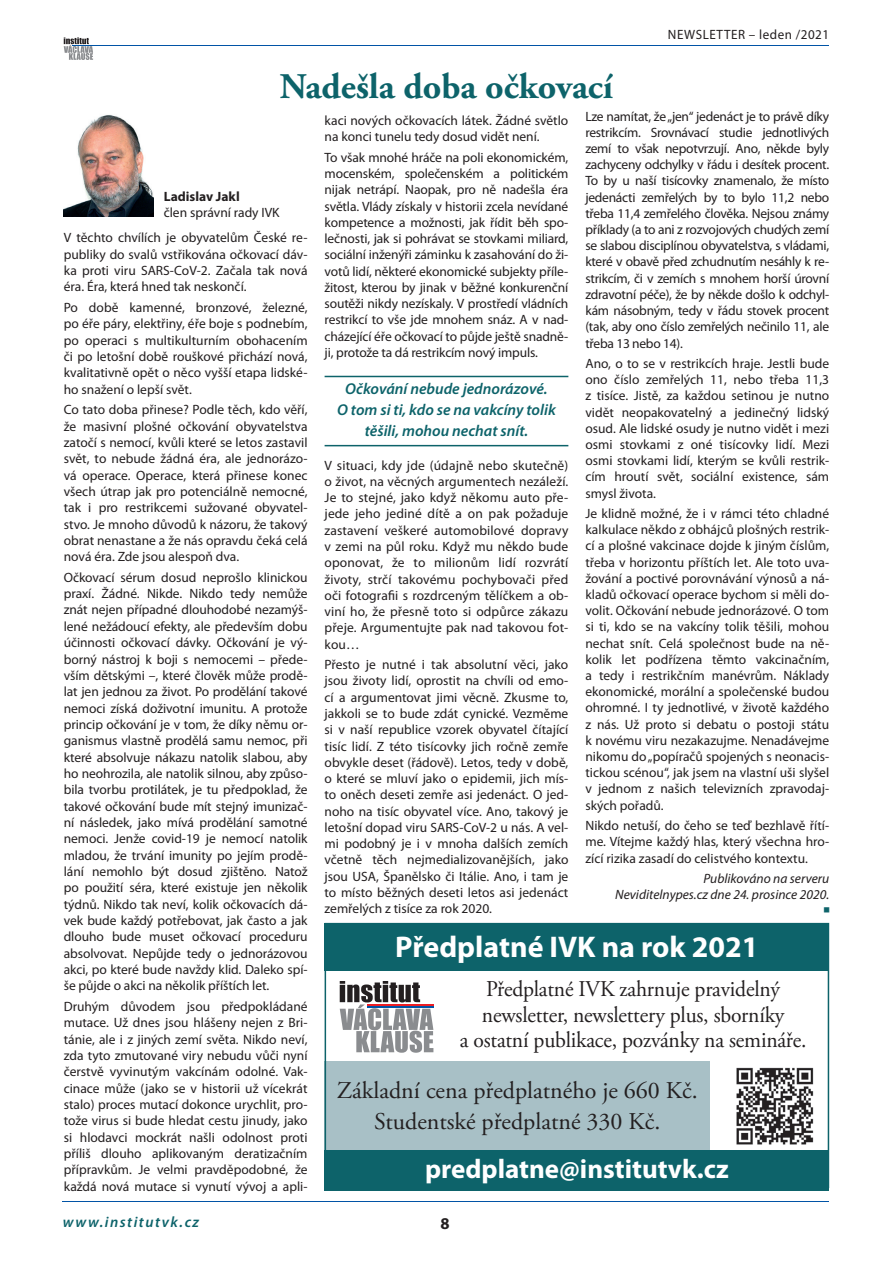
<style>
.page{position:relative;width:893px;height:1263px;background:#fff}
.page>*{position:absolute;margin:0;border:0;box-sizing:border-box;transform-origin:0 0}
.t1{font:700 36px "Adobe Garamond Pro";color:#0d636a}
.t2{font:700 30px "Myriad Pro";color:#fff}
.t3{font:700 27px "Myriad Pro";color:#fff}
.t4{font:24px/31.5px "Adobe Garamond Pro";color:#231f20;text-align:center}
.t5{font:22.5px/25.5px "Adobe Garamond Pro";letter-spacing:-.01em;color:#231f20;text-align:center;scale:.96 1}
.t6{font:700 16.5px "Myriad Pro";color:#231f20}
.t7{font:italic 600 15.75px/21px "Myriad Pro";color:#0d636a;text-align:center}
.t8{font:italic 600 15px "Myriad Pro";letter-spacing:.1em;color:#0d636a}
.t9{font:13.5px/16.2px "Myriad Pro";color:#231f20;text-align:justify}
.t10{font:italic 13.5px/16.2px "Myriad Pro";color:#231f20;text-align:right}
.t11{font:13.5px "Myriad Pro";letter-spacing:.04em;color:#231f20}
.t12{font:700 13.5px "Myriad Pro";color:#231f20}
.t13{font:7.5px "Zapf Dingbats Itc LOT";color:#0d636a}
</style>
<div class="page">
<svg style="left:64px;top:37px;width:29px;height:23px"></svg>
<hr style="left:72px;top:45px;width:242px;height:1px;background:#0154a6">
<hr style="left:149px;top:45px;width:679px;height:1px;background:#0154a6">
<hr style="left:63px;top:1201px;width:765px;height:1px;background:#0154a6">
<img style="left:64px;top:115px;width:89px;height:102px">
<div style="left:325px;top:1062px;width:385px;height:89px;background:#a8c0c6"></div>
<div style="left:325px;top:924px;width:504px;height:47px;background:#0d636a"></div>
<svg style="left:340px;top:981px;width:93px;height:72px"></svg>
<hr style="left:367px;top:1004px;width:66px;height:2px;background:#ee1d23">
<hr style="left:367px;top:1006px;width:66px;height:1px;background:#0154a6">
<img style="left:736px;top:1067px;width:78px;height:78px">
<div style="left:325px;top:1150px;width:504px;height:41px;background:#0d636a"></div>
<div style="left:325px;top:923px;width:504px;height:265px;border:2px solid #0d636a"></div>
<hr style="left:325px;top:376px;width:243px;height:1px;background:#0d636a">
<hr style="left:325px;top:445px;width:243px;height:1px;background:#0d636a">
<h1 class="t1" style="left:280px;top:66px;width:335px">Nadešla doba očkovací</h1>
<p class="t11" style="left:668px;top:27px;width:163px">NEWSLETTER – leden /2021</p>
<p class="t12" style="left:164px;top:189px;width:78px">Ladislav Jakl</p>
<p class="t9" style="left:164px;top:204px;width:117px">člen správní rady IVK</p>
<p class="t9" style="left:64px;top:230px;width:245px">V těchto chvílích je obyvatelům České re&shy;publiky do svalů vstřikována očkovací dáv&shy;ka proti viru SARS-CoV-2. Začala tak nová éra. Éra, která hned tak neskončí.</p>
<p class="t9" style="left:64px;top:299px;width:245px">Po době kamenné, bronzové, železné, po éře páry, elektřiny, éře boje s podnebím, po operaci s multikulturním obohacením či po letošní době rouškové přichází nová, kvalitativně opět o něco vyšší etapa lidské&shy;ho snažení o lepší svět.</p>
<p class="t9" style="left:64px;top:402px;width:245px">Co tato doba přinese? Podle těch, kdo věří, že masivní plošné očkování obyvatelstva zatočí s nemocí, kvůli které se letos zastavil svět, to nebude žádná éra, ale jednorázo&shy;vá operace. Operace, která přinese konec všech útrap jak pro potenciálně nemocné, tak i pro restrikcemi sužované obyvatel&shy;stvo. Je mnoho důvodů k názoru, že takový obrat nenastane a že nás opravdu čeká celá nová éra. Zde jsou alespoň dva.</p>
<p class="t9" style="left:64px;top:569px;width:245px">Očkovací sérum dosud neprošlo klinickou praxí. Žádné. Nikde. Nikdo tedy nemůže znát nejen případné dlouhodobé nezamýš&shy;lené nežádoucí efekty, ale především dobu účinnosti očkovací dávky. Očkování je vý&shy;borný nástroj k boji s nemocemi – přede&shy;vším dětskými –, které člověk může prodě&shy;lat jen jednou za život. Po prodělání takové nemoci získá doživotní imunitu. A protože princip očkování je v tom, že díky němu or&shy;ganismus vlastně prodělá samu nemoc, při které absolvuje nákazu natolik slabou, aby ho neohrozila, ale natolik silnou, aby způso&shy;bila tvorbu protilátek, je tu předpoklad, že takové očkování bude mít stejný imunizač&shy;ní následek, jako mívá prodělání samotné nemoci. Jenže covid-19 je nemocí natolik mladou, že trvání imunity po jejím prodě&shy;lání nemohlo být dosud zjištěno. Natož po použití séra, které existuje jen několik týdnů. Nikdo tak neví, kolik očkovacích dá&shy;vek bude každý potřebovat, jak často a jak dlouho bude muset očkovací proceduru absolvovat. Nepůjde tedy o jednorázovou akci, po které bude navždy klid. Daleko spí&shy;še půjde o akci na několik příštích let.</p>
<p class="t9" style="left:64px;top:998px;width:245px">Druhým důvodem jsou předpokládané mutace. Už dnes jsou hlášeny nejen z Bri&shy;tánie, ale i z jiných zemí světa. Nikdo neví, zda tyto zmutované viry nebudu vůči nyní čerstvě vyvinutým vakcínám odolné. Vak&shy;cinace může (jako se v historii už vícekrát stalo) proces mutací dokonce urychlit, pro&shy;tože virus si bude hledat cestu jinudy, jako si hlodavci mockrát našli odolnost proti příliš dlouho aplikovaným deratizačním přípravkům. Je velmi pravděpodobné, že každá nová mutace si vynutí vývoj a apli-</p>
<p class="t9" style="left:325px;top:113px;width:245px">kaci nových očkovacích látek. Žádné světlo na konci tunelu tedy dosud vidět není.</p>
<p class="t9" style="left:325px;top:149px;width:245px">To však mnohé hráče na poli ekonomickém, mocenském, společenském a politickém nijak netrápí. Naopak, pro ně nadešla éra světla. Vlády získaly v historii zcela nevídané kompetence a možnosti, jak řídit běh spo&shy;lečnosti, jak si pohrávat se stovkami miliard, sociální inženýři záminku k zasahování do ži&shy;votů lidí, některé ekonomické subjekty příle&shy;žitost, kterou by jinak v běžné konkurenční soutěži nikdy nezískaly. V prostředí vládních restrikcí to vše jde mnohem snáz. A v nad&shy;cházející éře očkovací to půjde ještě snadně&shy;ji, protože ta dá restrikcím nový impuls.</p>
<p class="t7" style="left:337px;top:379px;width:220px">Očkování nebude jednorázové.<br>O tom si ti, kdo se na vakcíny tolik těšili, mohou nechat snít.</p>
<p class="t9" style="left:325px;top:457px;width:245px">V situaci, kdy jde (údajně nebo skutečně) o život, na věcných argumentech nezáleží.<br>Je to stejné, jako když někomu auto pře&shy;jede jeho jediné dítě a on pak požaduje zastavení veškeré automobilové dopravy v zemi na půl roku. Když mu někdo bude oponovat, že to milionům lidí rozvrátí životy, strčí takovému pochybovači před oči fotografii s rozdrceným tělíčkem a ob&shy;viní ho, že přesně toto si odpůrce zákazu přeje. Argumentujte pak nad takovou fot&shy;kou…</p>
<p class="t9" style="left:325px;top:657px;width:245px">Přesto je nutné i tak absolutní věci, jako jsou životy lidí, oprostit na chvíli od emo&shy;cí a argumentovat jimi věcně. Zkusme to, jakkoli se to bude zdát cynické. Vezměme si v naší republice vzorek obyvatel čítající tisíc lidí. Z této tisícovky jich ročně zemře obvykle deset (řádově). Letos, tedy v době, o které se mluví jako o epidemii, jich mís&shy;to oněch deseti zemře asi jedenáct. O jed&shy;noho na tisíc obyvatel více. Ano, takový je letošní dopad viru SARS-CoV-2 u nás. A vel&shy;mi podobný je i v mnoha dalších zemích včetně těch nejmedializovanějších, jako jsou USA, Španělsko či Itálie. Ano, i tam je to místo běžných deseti letos asi jedenáct zemřelých z tisíce za rok 2020.</p>
<p class="t9" style="left:585px;top:108px;width:245px">Lze namítat, že „jen“ jedenáct je to právě díky restrikcím. Srovnávací studie jednotlivých zemí to však nepotvrzují. Ano, někde byly zachyceny odchylky v řádu i desítek procent.<br>To by u naší tisícovky znamenalo, že místo jedenácti zemřelých by to bylo 11,2 nebo třeba 11,4 zemřelého člověka. Nejsou známy příklady (a to ani z rozvojových chudých zemí se slabou disciplínou obyvatelstva, s vládami, které v obavě před zchudnutím nesáhly k re&shy;strikcím, či v zemích s mnohem horší úrovní zdravotní péče), že by někde došlo k odchyl&shy;kám násobným, tedy v řádu stovek procent (tak, aby ono číslo zemřelých nečinilo 11, ale třeba 13 nebo 14).</p>
<p class="t9" style="left:585px;top:356px;width:245px">Ano, o to se v restrikcích hraje. Jestli bude ono číslo zemřelých 11, nebo třeba 11,3 z tisíce. Jistě, za každou setinou je nutno vidět neopakovatelný a jedinečný lidský osud. Ale lidské osudy je nutno vidět i mezi osmi stovkami z oné tisícovky lidí. Mezi osmi stovkami lidí, kterým se kvůli restrik&shy;cím hroutí svět, sociální existence, sám smysl života.</p>
<p class="t9" style="left:585px;top:506px;width:245px">Je klidně možné, že i v rámci této chladné kalkulace někdo z obhájců plošných restrik&shy;cí a plošné vakcinace dojde k jiným číslům, třeba v horizontu příštích let. Ale toto uva&shy;žování a poctivé porovnávání výnosů a ná&shy;kladů očkovací operace bychom si měli do&shy;volit. Očkování nebude jednorázové. O tom si ti, kdo se na vakcíny tolik těšili, mohou nechat snít. Celá společnost bude na ně&shy;kolik let podřízena těmto vakcinačním, a tedy i restrikčním manévrům. Náklady ekonomické, morální a společenské budou ohromné. I ty jednotlivé, v životě každého z nás. Už proto si debatu o postoji státu k novému viru nezakazujme. Nenadávejme nikomu do„popíračů spojených s neonacis&shy;tickou scénou“, jak jsem na vlastní uši slyšel v jednom z našich televizních zpravodaj&shy;ských pořadů.</p>
<p class="t9" style="left:585px;top:818px;width:245px">Nikdo netuší, do čeho se teď bezhlavě řítí&shy;me. Vítejme každý hlas, který všechna hro&shy;zící rizika zasadí do celistvého kontextu.</p>
<p class="t10" style="left:615px;top:870px;width:215px">Publikováno na serveru<br>Neviditelnypes.cz dne 24. prosince 2020.</p>
<p class="t13" style="left:830px;top:907px;width:7px;rotate:90deg">■</p>
<h2 class="t2" style="left:395px;top:930px;width:365px">Předplatné IVK na rok 2021</h2>
<h3 class="t5" style="left:460px;top:977px;width:362px">Předplatné IVK zahrnuje pravidelný newsletter, newslettery plus, sborníky<br>a ostatní publikace, pozvánky na semináře.</h3>
<h3 class="t4" style="left:337px;top:1075px;width:362px">Základní cena předplatného je 660 Kč.<br>Studentské předplatné 330 Kč.</h3>
<h3 class="t3" style="left:425px;top:1153px;width:305px">predplatne@institutvk.cz</h3>
<p class="t8" style="left:63px;top:1213px;width:138px">www.institutvk.cz</p>
<p class="t6" style="left:440px;top:1214px;width:11px">8</p>
</div>
